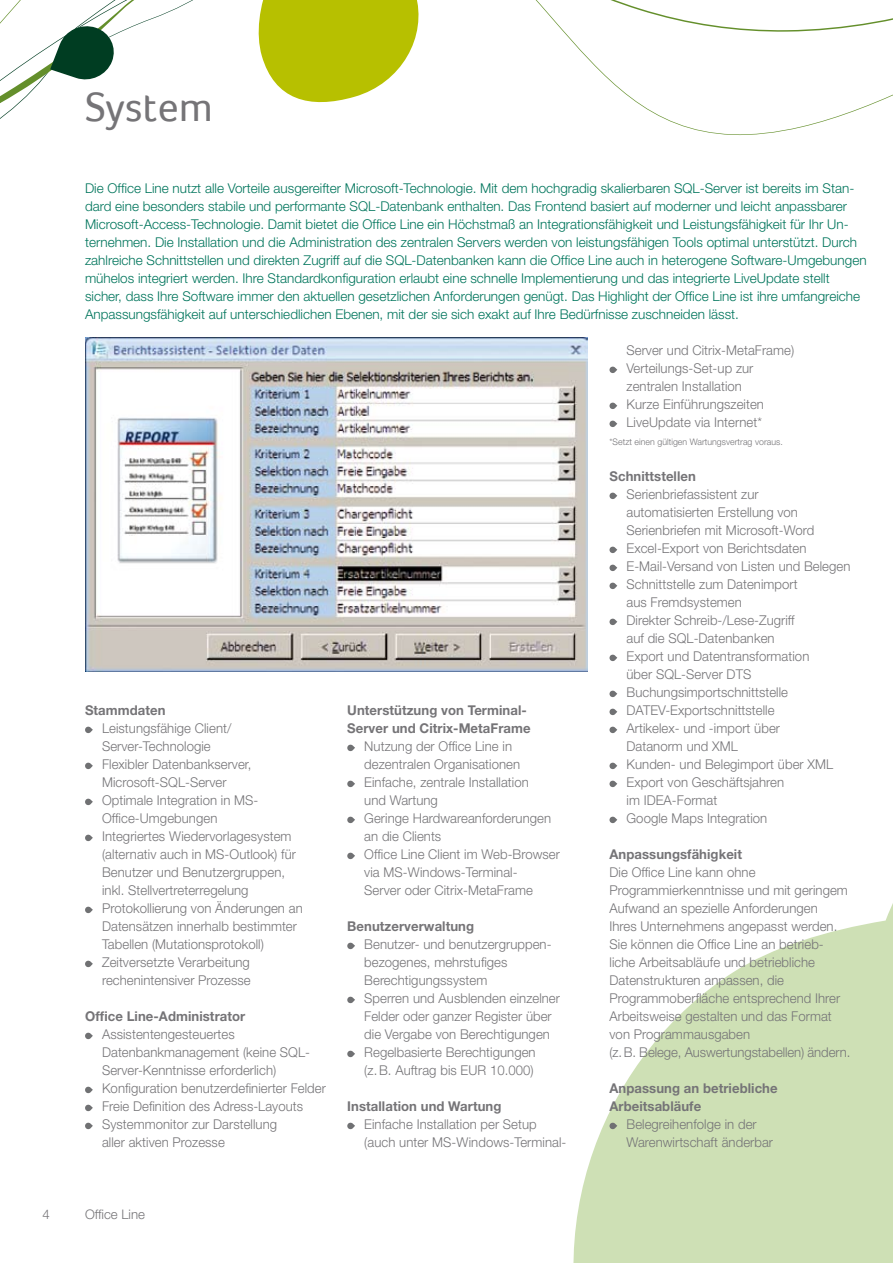
<style>
.page{position:relative;width:893px;height:1263px;background:#fff}
.page>*{position:absolute;margin:0;border:0;box-sizing:border-box;transform-origin:0 0}
.t1{font:42px "Foco";letter-spacing:.005em;color:#757477}
.t2{font:300 13.5px/18px "Helvetica Neue LT";letter-spacing:.005em;color:#757477}
.t3{font:300 13.5px/18px "Helvetica Neue LT";color:#00755c}
.t4{font:700 13.5px/18px "Helvetica Neue LT";letter-spacing:.005em;color:#757477}
.t5{font:300 13.2px "Helvetica Neue LT";color:#757477}
.t6{font:300 9px "Helvetica Neue LT";letter-spacing:.005em;color:#757477}
</style>
<div class="page">
<svg style="left:528px;top:405px;width:365px;height:858px"></svg>
<img style="left:85px;top:337px;width:503px;height:334px">
<svg style="left:85px;top:726px;width:8px;height:7px"></svg>
<svg style="left:85px;top:762px;width:8px;height:7px"></svg>
<svg style="left:85px;top:798px;width:8px;height:7px"></svg>
<svg style="left:85px;top:834px;width:8px;height:7px"></svg>
<svg style="left:85px;top:906px;width:8px;height:7px"></svg>
<svg style="left:85px;top:960px;width:8px;height:7px"></svg>
<svg style="left:85px;top:1032px;width:8px;height:7px"></svg>
<svg style="left:85px;top:1086px;width:8px;height:7px"></svg>
<svg style="left:85px;top:1104px;width:8px;height:7px"></svg>
<svg style="left:85px;top:1122px;width:8px;height:7px"></svg>
<svg style="left:347px;top:744px;width:8px;height:7px"></svg>
<svg style="left:347px;top:780px;width:8px;height:7px"></svg>
<svg style="left:347px;top:816px;width:8px;height:7px"></svg>
<svg style="left:347px;top:852px;width:8px;height:7px"></svg>
<svg style="left:347px;top:942px;width:8px;height:7px"></svg>
<svg style="left:347px;top:996px;width:8px;height:7px"></svg>
<svg style="left:347px;top:1050px;width:8px;height:7px"></svg>
<svg style="left:347px;top:1122px;width:8px;height:7px"></svg>
<svg style="left:609px;top:366px;width:8px;height:7px"></svg>
<svg style="left:609px;top:402px;width:8px;height:7px"></svg>
<svg style="left:609px;top:420px;width:8px;height:7px"></svg>
<svg style="left:609px;top:492px;width:8px;height:7px"></svg>
<svg style="left:609px;top:546px;width:8px;height:7px"></svg>
<svg style="left:609px;top:564px;width:8px;height:7px"></svg>
<svg style="left:609px;top:582px;width:8px;height:7px"></svg>
<svg style="left:609px;top:618px;width:8px;height:7px"></svg>
<svg style="left:609px;top:654px;width:8px;height:7px"></svg>
<svg style="left:609px;top:690px;width:8px;height:7px"></svg>
<svg style="left:609px;top:708px;width:8px;height:7px"></svg>
<svg style="left:609px;top:726px;width:8px;height:7px"></svg>
<svg style="left:609px;top:762px;width:8px;height:7px"></svg>
<svg style="left:609px;top:780px;width:8px;height:7px"></svg>
<svg style="left:609px;top:816px;width:8px;height:7px"></svg>
<svg style="left:609px;top:1122px;width:8px;height:7px"></svg>
<svg style="left:0;top:0;width:893px;height:136px"></svg>
<svg style="left:50px;top:23px;width:67px;height:60px"></svg>
<h1 class="t1" style="left:85px;top:83px;width:130px">System</h1>
<p class="t3" style="left:85px;top:179px;width:783px">Die Office Line nutzt alle Vorteile ausgereifter Microsoft-Technologie. Mit dem hochgradig skalierbaren SQL-Server ist bereits im Stan&shy;dard eine besonders stabile und performante SQL-Datenbank enthalten. Das Frontend basiert auf moderner und leicht anpassbarer Microsoft-Access-Technologie. Damit bietet die Office Line ein Höchstmaß an Integrationsfähigkeit und Leistungsfähigkeit für Ihr Un&shy;ternehmen. Die Installation und die Administration des zentralen Servers werden von leistungsfähigen Tools optimal unterstützt. Durch zahlreiche Schnittstellen und direkten Zugriff auf die SQL-Datenbanken kann die Office Line auch in heterogene Software-Umgebungen mühelos integriert werden. Ihre Standardkonfiguration erlaubt eine schnelle Implementierung und das integrierte LiveUpdate stellt sicher, dass Ihre Software immer den aktuellen gesetzlichen Anforderungen genügt. Das Highlight der Office Line ist ihre umfangreiche Anpassungsfähigkeit auf unterschiedlichen Ebenen, mit der sie sich exakt auf Ihre Bedürfnisse zuschneiden lässt.</p>
<p class="t4" style="left:85px;top:701px;width:82px">Stammdaten</p>
<p class="t2" style="left:102px;top:719px;width:202px">Leistungsfähige Client/<br>Server-Technologie<br>Flexibler Datenbankserver,<br>Microsoft-SQL-Server<br>Optimale Integration in MS-<br>Office-Umgebungen<br>Integriertes Wiedervorlagesystem (alternativ auch in MS-Outlook) für<br>Benutzer und Benutzergruppen, inkl. Stellvertreterregelung<br>Protokollierung von Änderungen an<br>Datensätzen innerhalb bestimmter<br>Tabellen (Mutationsprotokoll)<br>Zeitversetzte Verarbeitung rechenintensiver Prozesse</p>
<p class="t4" style="left:85px;top:1007px;width:162px">Office Line-Administrator</p>
<p class="t2" style="left:102px;top:1025px;width:225px">Assistentengesteuertes Datenbankmanagement (keine SQL-Server-Kenntnisse erforderlich)<br>Konfiguration benutzerdefinierter Felder Freie Definition des Adress-Layouts Systemmonitor zur Darstellung<br>aller aktiven Prozesse</p>
<p class="t4" style="left:347px;top:701px;width:185px">Unterstützung von Terminal-<br>Server und Citrix-MetaFrame</p>
<p class="t2" style="left:364px;top:737px;width:197px">Nutzung der Office Line in dezentralen Organisationen<br>Einfache, zentrale Installation<br>und Wartung<br>Geringe Hardwareanforderungen an die Clients<br>Office Line Client im Web-Browser via MS-Windows-Terminal-<br>Server oder Citrix-MetaFrame</p>
<p class="t4" style="left:347px;top:917px;width:128px">Benutzerverwaltung</p>
<p class="t2" style="left:364px;top:935px;width:197px">Benutzer- und benutzergruppen&shy;bezogenes, mehrstufiges<br>Berechtigungssystem<br>Sperren und Ausblenden einzelner<br>Felder oder ganzer Register über die Vergabe von Berechtigungen<br>Regelbasierte Berechtigungen (z.B. Auftrag bis EUR 10.000)</p>
<p class="t4" style="left:347px;top:1097px;width:156px">Installation und Wartung</p>
<p class="t2" style="left:364px;top:1115px;width:204px">Einfache Installation per Setup (auch unter MS-Windows-Terminal-</p>
<p class="t5" style="left:43px;top:1206px;width:9px">4</p>
<p class="t5" style="left:85px;top:1206px;width:61px">Office Line</p>
<p class="t2" style="left:626px;top:341px;width:169px">Server und Citrix-MetaFrame)<br>Verteilungs-Set-up zur zentralen Installation<br>Kurze Einführungszeiten<br>LiveUpdate via Internet*</p>
<p class="t6" style="left:609px;top:436px;width:175px">*Setzt einen gültigen Wartungsvertrag voraus.</p>
<p class="t4" style="left:609px;top:467px;width:88px">Schnittstellen</p>
<p class="t2" style="left:626px;top:485px;width:225px">Serienbriefassistent zur<br>automatisierten Erstellung von<br>Serienbriefen mit Microsoft-Word<br>Excel-Export von Berichtsdaten<br>E-Mail-Versand von Listen und Belegen<br>Schnittstelle zum Datenimport<br>aus Fremdsystemen<br>Direkter Schreib-/Lese-Zugriff<br>auf die SQL-Datenbanken<br>Export und Datentransformation<br>über SQL-Server DTS<br>Buchungsimportschnittstelle<br>DATEV-Exportschnittstelle<br>Artikelex- und -import über<br>Datanorm und XML<br>Kunden- und Belegimport über XML<br>Export von Geschäftsjahren<br>im IDEA-Format<br>Google Maps Integration</p>
<p class="t4" style="left:609px;top:845px;width:134px">Anpassungsfähigkeit</p>
<p class="t2" style="left:609px;top:863px;width:242px">Die Office Line kann ohne Programmierkenntnisse und mit geringem Aufwand an spezielle Anforderungen<br>Ihres Unternehmens angepasst werden.<br>Sie können die Office Line an betrieb&shy;liche Arbeitsabläufe und betriebliche Datenstrukturen anpassen, die Programmoberfläche entsprechend Ihrer Arbeitsweise gestalten und das Format von Programmausgaben<br>(z.B. Belege, Auswertungstabellen) ändern.</p>
<p class="t4" style="left:609px;top:1079px;width:170px">Anpassung an betriebliche<br>Arbeitsabläufe</p>
<p class="t2" style="left:626px;top:1115px;width:148px">Belegreihenfolge in der<br>Warenwirtschaft änderbar</p>
</div>
